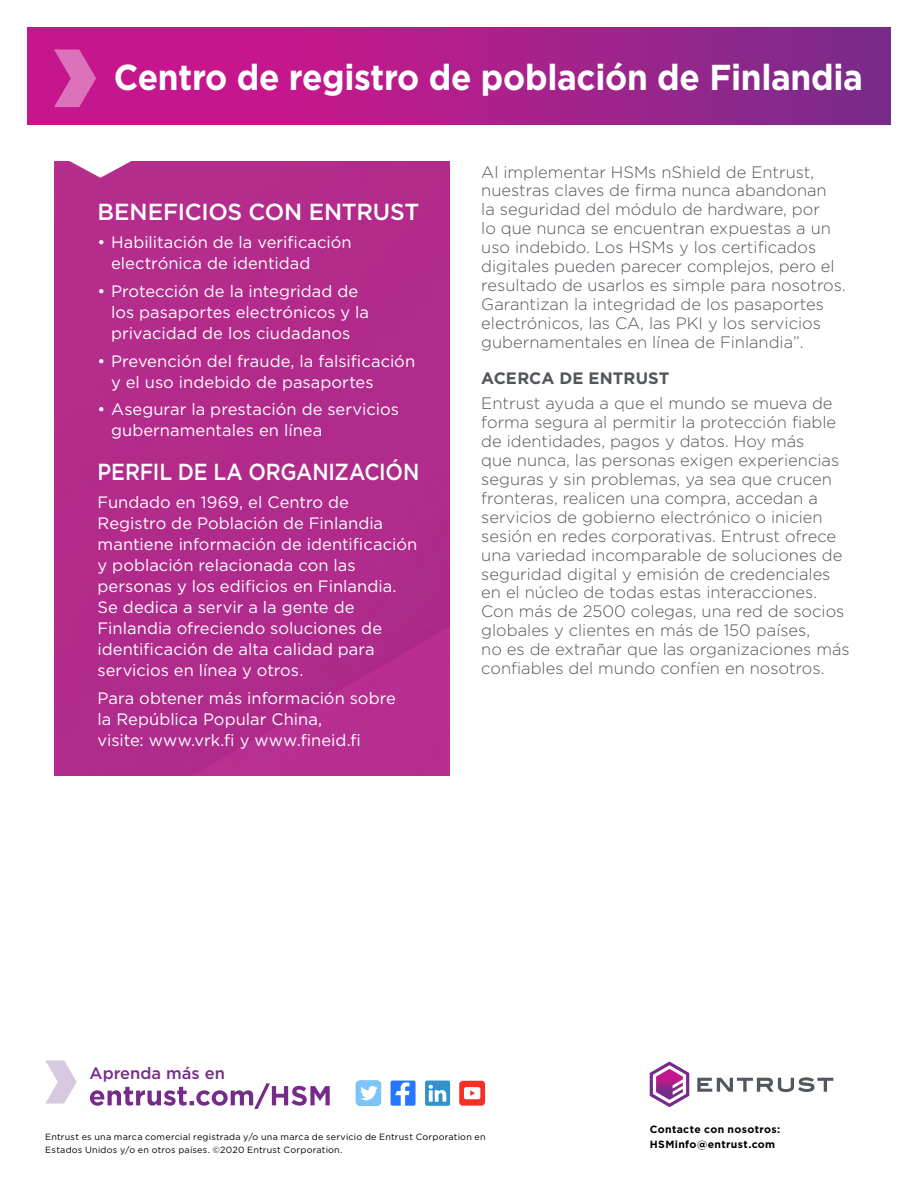
<style>
.page{position:relative;width:918px;height:1188px;background:#fff}
.page>*{position:absolute;margin:0;border:0;box-sizing:border-box;transform-origin:0 0}
.Company_Name{font:700 36px "Gotham";letter-spacing:-.01em;color:#fff;scale:.93 1}
.Sidebar_Headline{font:500 23.25px "Gotham";letter-spacing:-.01em;color:#fff;scale:.89 1}
.Sidebar_Headline-2{font:500 23.25px "Gotham";letter-spacing:-.01em;color:#fff}
.Body_copy{font:300 16.5px/18.9px "Gotham";color:#52555b}
.Sidebar_paragraph_co{font:16.5px/21px "Gotham";color:#fff}
.header_1{font:700 16.5px "Gotham";letter-spacing:.005em;color:#52555b}
.t1{font:500 16.5px "Gotham";color:#762b8a}
.t2{font:700 10.5px/15px "Gotham";letter-spacing:.035em;color:#000}
.t3{font:9px/13.5px "Gotham";letter-spacing:.025em;color:#000}
</style>
<div class="page">
<div style="left:54px;top:161px;width:395px;height:614px;background:#b12b8b"></div>
<svg style="left:27px;top:27px;width:864px;height:98px;background:#a91f8b"></svg>
<svg style="left:54px;top:50px;width:80px;height:128px"></svg>
<div style="left:391px;top:1081px;width:25px;height:25px;background:#2577ff;border-radius:2px"></div>
<svg style="left:395px;top:1082px;width:15px;height:24px"></svg>
<div style="left:425px;top:1081px;width:25px;height:25px;background:#3392cc;border-radius:2px"></div>
<svg style="left:429px;top:1085px;width:17px;height:17px"></svg>
<div style="left:356px;top:1081px;width:25px;height:25px;background:#7bc5f8;border-radius:4px"></div>
<svg style="left:360px;top:1086px;width:18px;height:14px"></svg>
<svg style="left:459px;top:1081px;width:26px;height:25px"></svg>
<svg style="left:90px;top:1083px;width:240px;height:26px"></svg>
<svg style="left:45px;top:1060px;width:32px;height:44px"></svg>
<svg style="left:697px;top:1077px;width:136px;height:15px"></svg>
<svg style="left:650px;top:1062px;width:39px;height:45px"></svg>
<p class="Company_Name" style="left:114px;top:54px;width:807px">Centro de registro de población de Finlandia</p>
<p class="Sidebar_Headline-2" style="left:98px;top:197px;width:323px">BENEFICIOS CON ENTRUST</p>
<p class="Sidebar_paragraph_co" style="left:111px;top:231px;width:242px;text-indent:-14px">• Habilitación de la verificación electrónica de identidad</p>
<p class="Sidebar_paragraph_co" style="left:111px;top:280px;width:260px;text-indent:-14px">• Protección de la integridad de los pasaportes electrónicos y la privacidad de los ciudadanos</p>
<p class="Sidebar_paragraph_co" style="left:111px;top:350px;width:306px;text-indent:-14px">• Prevención del fraude, la falsificación y el uso indebido de pasaportes</p>
<p class="Sidebar_paragraph_co" style="left:111px;top:399px;width:289px;text-indent:-14px">• Asegurar la prestación de servicios gubernamentales en línea</p>
<p class="Sidebar_Headline" style="left:98px;top:457px;width:363px">PERFIL DE LA ORGANIZACIÓN</p>
<p class="Sidebar_paragraph_co" style="left:98px;top:491px;width:321px">Fundado en 1969, el Centro de Registro de Población de Finlandia mantiene información de identificación y población relacionada con las personas y los edificios en Finlandia.<br>Se dedica a servir a la gente de Finlandia ofreciendo soluciones de identificación de alta calidad para servicios en línea y otros.</p>
<p class="Sidebar_paragraph_co" style="left:98px;top:687px;width:300px">Para obtener más información sobre la República Popular China,<br>visite: www.vrk.fi y www.fineid.fi</p>
<p class="Body_copy" style="left:481px;top:162px;width:366px">Al implementar HSMs nShield de Entrust, nuestras claves de firma nunca abandonan<br>la seguridad del módulo de hardware, por<br>lo que nunca se encuentran expuestas a un uso indebido. Los HSMs y los certificados digitales pueden parecer complejos, pero el resultado de usarlos es simple para nosotros.<br>Garantizan la integridad de los pasaportes electrónicos, las CA, las PKI y los servicios gubernamentales en línea de Finlandia”.</p>
<p class="header_1" style="left:481px;top:367px;width:190px">ACERCA DE ENTRUST</p>
<p class="Body_copy" style="left:481px;top:394px;width:370px">Entrust ayuda a que el mundo se mueva de forma segura al permitir la protección fiable de identidades, pagos y datos. Hoy más<br>que nunca, las personas exigen experiencias seguras y sin problemas, ya sea que crucen fronteras, realicen una compra, accedan a servicios de gobierno electrónico o inicien sesión en redes corporativas. Entrust ofrece una variedad incomparable de soluciones de seguridad digital y emisión de credenciales en el núcleo de todas estas interacciones.<br>Con más de 2500 colegas, una red de socios globales y clientes en más de 150 países,<br>no es de extrañar que las organizaciones más confiables del mundo confíen en nosotros.</p>
<p class="t1" style="left:90px;top:1063px;width:137px">Aprenda más en</p>
<p class="t3" style="left:45px;top:1130px;width:442px">Entrust es una marca comercial registrada y/o una marca de servicio de Entrust Corporation en<br>Estados Unidos y/o en otros países. ©2020 Entrust Corporation.</p>
<p class="t2" style="left:650px;top:1122px;width:132px">Contacte con nosotros:<br>HSMinfo@entrust.com</p>
</div>
